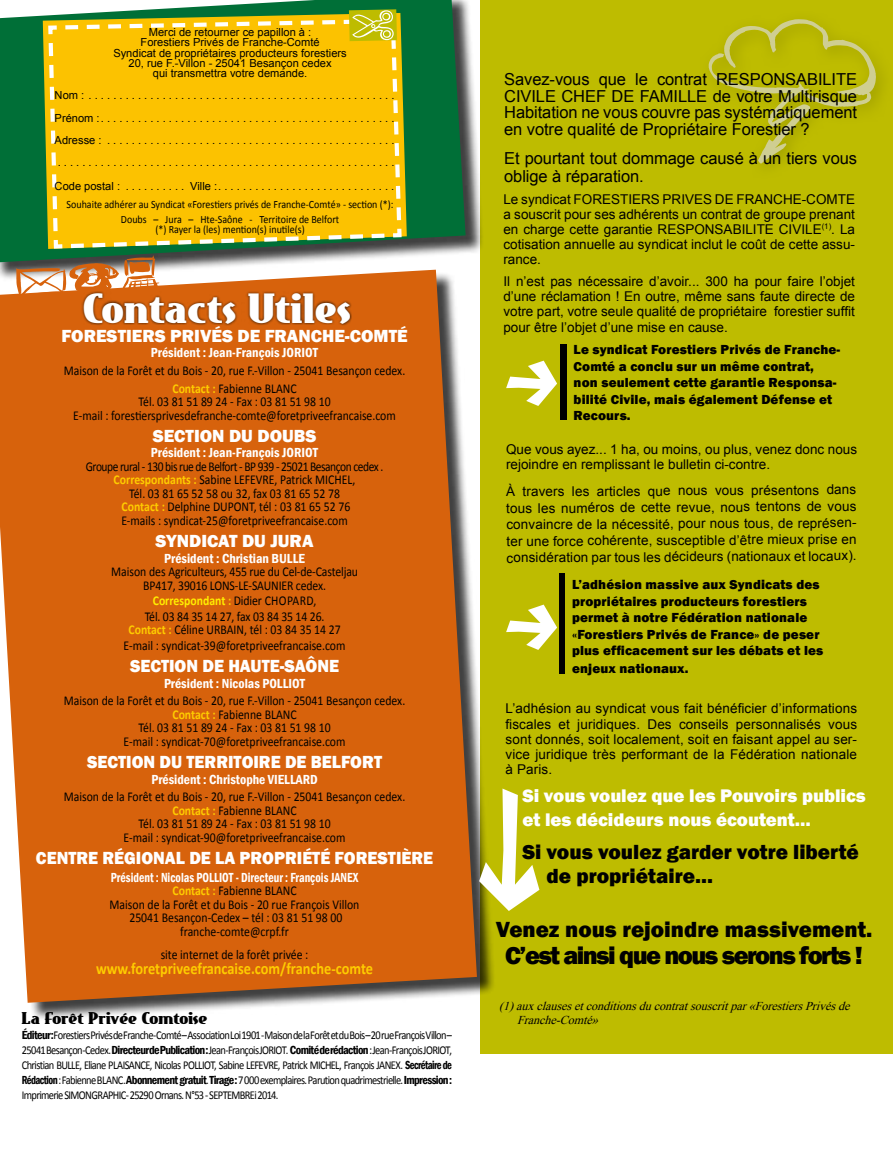
<style>
.page{position:relative;width:893px;height:1149px;background:#fff}
.page>*{position:absolute;margin:0;border:0;box-sizing:border-box;transform-origin:0 0}
.t1{font:40.95px "East Market";color:#fff}
.t2{font:800 25.5px "Franklin Gothic";letter-spacing:-.06em;color:#000}
.t3{font:800 22.5px "Franklin Gothic";color:#000}
.t4{font:800 21px/24px "Franklin Gothic";color:#000}
.t5{font:800 18.75px/24px "Franklin Gothic";color:#fff}
.t6{font:800 18px "Franklin Gothic";color:#fff;scale:.95 1}
.t7{font:800 18px "Franklin Gothic";color:#fff}
.t8{font:16.5px/16.5px "Arial";letter-spacing:-.005em;color:#000;text-align:justify}
.t9{font:700 16.5px "Calibri";color:#fecc00;scale:.87 1}
.t10{font:16.5px "East Market";color:#000}
.t11{font:13.5px/15px "Arial";color:#000;text-align:justify}
.t12{font:13.5px/13.5px "Calibri";color:#000;text-align:center;scale:.87 1}
.t13{font:800 13.5px/16.5px "Franklin Gothic";letter-spacing:.01em;color:#000}
.t14{font:13.5px/13.5px "Calibri";color:#000;text-align:center;scale:.85 1}
.t15{font:600 condensed 13.5px "Franklin Gothic";color:#fff}
.t16{font:600 condensed 13.5px "Franklin Gothic";color:#fff;scale:.87 1}
.t17{font:700 13.5px "Calibri";color:#ffed00;scale:.87 1}
.t18{font:12px/15px "Calibri";letter-spacing:-.06em;color:#000;text-align:justify;scale:.87 1}
.t19{font:italic 12px/14.4px "Times New Roman";color:#000}
.t20{font:11.1px/10.2px "Arial";color:#000;text-align:center}
.t21{font:11.1px/15.3px "Calibri";color:#000;text-align:center;scale:.9 1}
.s1{font-weight:700;color:#fecc00}
.s2{color:#fecc00}
.s3{font-weight:400;color:#000}
.s4{font-family:"Franklin Gothic";font-weight:600;font-stretch:condensed}
</style>
<div class="page">
<div style="left:481px;top:0;width:412px;height:1052px;background:#bebc00"></div>
<div style="left:0;top:0;width:484px;height:281px;background:#000;opacity:.75"></div>
<svg style="left:0;top:0;width:466px;height:262px;background:#2c7f53"></svg>
<svg style="left:708px;top:19px;width:168px;height:145px"></svg>
<div style="left:0;top:272px;width:496px;height:748px;background:#000;opacity:.75"></div>
<svg style="left:0;top:269px;width:477px;height:733px;background:#d4691a"></svg>
<div style="left:82px;top:291px;width:270px;height:35px;background:#000;opacity:.75"></div>
<svg style="left:506px;top:604px;width:51px;height:45px"></svg>
<div style="left:559px;top:573px;width:5px;height:100px;background:#000"></div>
<svg style="left:16px;top:9px;width:387px;height:287px;background:#d4b321"></svg>
<svg style="left:479px;top:788px;width:60px;height:122px"></svg>
<div style="left:560px;top:343px;width:6px;height:76px;background:#000"></div>
<svg style="left:506px;top:360px;width:51px;height:46px"></svg>
<p class="t20" style="left:113px;top:27px;width:235px">Merci de retourner ce papillon à :<br>Forestiers Privés de Franche-Comté<br>Syndicat de propriétaires producteurs forestiers 20, rue F.-Villon - 25041 Besançon cedex<br>qui transmettra votre demande.</p>
<p class="t20" style="left:55px;top:84px;width:341px;line-height:22.2px;text-align:left">Nom : ...................................................<br>Prénom : ................................................<br>Adresse : ................................................<br>. . . . . . . . . . . . . . . . . . . . . . . . . . . . . . . . . . . . . . . . . . . . . . . . . . . . . . .</p>
<p class="t20" style="left:55px;top:181px;width:70px">Code postal : ..........</p>
<p class="t20" style="left:190px;top:181px;width:33px">Ville : .............................</p>
<p class="t21" style="left:67px;top:196px;width:365px">Souhaite adhérer au Syndicat «Forestiers privés de Franche-Comté» - section (*):<br>Doubs – Jura – Hte-Saône - Territoire de Belfort</p>
<p class="t21" style="left:155px;top:222px;width:167px">(*) Rayer la (les) mention(s) inutile(s)</p>
<h1 class="t1" style="left:83px;top:286px;width:269px">Contacts Utiles</h1>
<h3 class="t7" style="left:62px;top:324px;width:45px">forestie</h3>
<h3 class="t7" style="left:142px;top:324px;width:158px">rs privés de franc</h3>
<h3 class="t7" style="left:322px;top:324px;width:87px">he-comté</h3>
<p class="t15" style="left:151px;top:343px;width:169px">Président : Jean-François JORIOT</p>
<p class="t12" style="left:64px;top:361px;width:394px;line-height:17.7px">Maison de la Forêt et du Bois - 20, rue F.-Villon - 25041 Besançon cedex.<br><span class="s1">Contact :</span> Fabienne BLANC</p>
<p class="t12" style="left:73px;top:395px;width:372px">Tél. 03 81 51 89 24 - Fax : 03 81 51 98 10<br>E-mail : forestiersprivesdefranche-comte@foretpriveefrancaise.com</p>
<h3 class="t7" style="left:153px;top:424px;width:164px">SECTION du Doubs</h3>
<p class="t15" style="left:151px;top:443px;width:169px">Président : Jean-François JORIOT</p>
<p class="t14" style="left:86px;top:459px;width:351px">Groupe rural - 130 bis rue de Belfort - BP 939 - 25021 Besançon cedex .<br><span class="s1">Correspondants :</span> Sabine LEFEVRE, Patrick MICHEL,<br>Tél. 03 81 65 52 58 ou 32, fax 03 81 65 52 78<br><span class="s1">Contact :</span> Delphine DUPONT, tél : 03 81 65 52 76<br>E-mails : syndicat-25@foretpriveefrancaise.com</p>
<h3 class="t7" style="left:156px;top:529px;width:56px">Syndicat</h3>
<h3 class="t7" style="left:242px;top:529px;width:72px">du Jura</h3>
<p class="t15" style="left:164px;top:549px;width:142px">Président : Christian BULLE</p>
<p class="t12" style="left:111px;top:564px;width:285px">Maison des Agriculteurs, 455 rue du Cel-de-Casteljau<br>BP417, 39016 LONS-LE-SAUNIER cedex.</p>
<p class="t17" style="left:153px;top:592px;width:145px">Correspondant <span class="s2">:</span> <span class="s3">Didier Chopard</span></p>
<p class="t12" style="left:145px;top:592px;width:208px;line-height:15.6px;text-align:left;text-indent:169px">,<br>Tél. 03 84 35 14 27, fax 03 84 35 14 26.</p>
<p class="t12" style="left:124px;top:622px;width:257px;line-height:15.6px"><span class="s1">Contact :</span> Céline URBAIN, tél : 03 84 35 14 27<br>E-mail : syndicat-39@foretpriveefrancaise.com</p>
<h3 class="t6" style="left:130px;top:654px;width:209px">SECTION de Haute-Saône</h3>
<p class="t15" style="left:164px;top:674px;width:143px">Président : Nicolas POLLIOT</p>
<p class="t12" style="left:64px;top:694px;width:394px">Maison de la Forêt et du Bois - 20, rue F.-Villon - 25041 Besançon cedex.<br><span class="s1">Contact :</span> Fabienne BLANC<br>Tél. 03 81 51 89 24 - Fax : 03 81 51 98 10<br>E-mail : syndicat-70@foretpriveefrancaise.com</p>
<h3 class="t6" style="left:87px;top:750px;width:312px">SECTION DU TERRITOIRE DE BELFORT</h3>
<p class="t15" style="left:152px;top:769px;width:168px">Président : Christophe VIELLARD</p>
<p class="t12" style="left:64px;top:790px;width:394px">Maison de la Forêt et du Bois - 20, rue F.-Villon - 25041 Besançon cedex.<br><span class="s1">Contact :</span> Fabienne BLANC<br>Tél. 03 81 51 89 24 - Fax : 03 81 51 98 10<br>E-mail : syndicat-90@foretpriveefrancaise.com</p>
<h3 class="t6" style="left:36px;top:846px;width:83px">CENTRE RÉG</h3>
<h3 class="t6" style="left:136px;top:846px;width:122px">IONAL DE LA PROPR</h3>
<h3 class="t6" style="left:297px;top:846px;width:145px">IÉTÉ FOR ESTIÈRE</h3>
<p class="t16" style="left:111px;top:867px;width:286px">Président : Nicolas POLLIOT - Directeur : François JANEX</p>
<p class="t12" style="left:110px;top:883px;width:289px"><span class="s1">Contact :</span> Fabienne BLANC<br>Maison de la Forêt et du Bois - 20 rue François Villon 25041 Besançon-Cedex – tél : 03 81 51 98 00 franche-comte@crpf.fr</p>
<p class="t12" style="left:161px;top:947px;width:171px">site internet de la forêt privée :</p>
<p class="t9" style="left:96px;top:957px;width:320px">www.foretpriveefrancaise.com/franche-comte</p>
<p class="t10" style="left:22px;top:1008px;width:187px">La Forêt Privée Comtoise</p>
<p class="t18" style="left:22px;top:1027px;width:496px"><span class="s4">Éditeur :</span> Forestiers Privés de Franche-Comté – Association Loi 1901 - Maison de la Forêt et du Bois – 20 rue François Villon – 25041 Besançon-Cedex. <span class="s4">Directeur de Publication :</span> Jean-François JORIOT. <span class="s4">Comité de rédaction</span> : Jean-François JORIOT, Christian BULLE, Eliane PLAISANCE, Nicolas POLLIOT, Sabine LEFEVRE, Patrick MICHEL, François JANEX. <span class="s4">Secrétaire de Rédaction</span> : Fabienne BLANC. <span class="s4">Abonnement gratuit</span>. <span class="s4">Tirage :</span> 7 000 exemplaires. Parution quadrimestrielle. <span class="s4">Impression :<br></span>Imprimerie SIMONGRAPHIC- 25290 Ornans. N°53 - SEPTEMBREi 2014.</p>
<p class="t8" style="left:504px;top:71px;width:354px">Savez-vous que le contrat RESPONSABILITE CIVILE CHEF DE FAMILLE de votre Multirisque Habitation ne vous couvre pas systématiquement en votre qualité de Propriétaire Forestier ?</p>
<p class="t8" style="left:504px;top:149px;width:354px;line-height:18px">Et pourtant tout dommage causé à un tiers vous oblige à réparation.</p>
<p class="t11" style="left:503px;top:192px;width:353px">Le syndicat FORESTIERS PRIVES DE FRANCHE-COMTE a souscrit pour ses adhérents un contrat de groupe prenant en charge cette garantie RESPONSABILITE CIVILE<sup>(1)</sup>. La cotisation annuelle au syndicat inclut le coût de cette assu&shy;rance.</p>
<p class="t11" style="left:503px;top:274px;width:353px;line-height:15.5px">Il n’est pas nécessaire d’avoir... 300 ha pour faire l’objet d’une réclamation ! En outre, même sans faute directe de votre part, votre seule qualité de propriétaire forestier suffit pour être l’objet d’une mise en cause.</p>
<p class="t13" style="left:574px;top:341px;width:268px">Le syndicat Forestiers Privés de Franche-Comté a conclu sur un même contrat, non seulement cette garantie Responsa&shy;bilité Civile, mais également Défense et Recours.</p>
<p class="t11" style="left:506px;top:442px;width:352px">Que vous ayez... 1 ha, ou moins, ou plus, venez donc nous rejoindre en remplissant le bulletin ci-contre.</p>
<p class="t11" style="left:506px;top:482px;width:352px;line-height:16.5px">À travers les articles que nous vous présentons dans tous les numéros de cette revue, nous tentons de vous convaincre de la nécessité, pour nous tous, de représen&shy;ter une force cohérente, susceptible d’être mieux prise en considération par tous les décideurs (nationaux et locaux).</p>
<p class="t13" style="left:572px;top:576px;width:253px">L’adhésion massive aux Syndicats des propriétaires producteurs forestiers permet à notre Fédération nationale «Forestiers Privés de France» de peser plus efficacement sur les débats et les</p>
<p class="t13" style="left:572px;top:660px;width:118px">enjeux nationaux.</p>
<p class="t11" style="left:506px;top:701px;width:353px">L’adhésion au syndicat vous fait bénéficier d’informations fiscales et juridiques. Des conseils personnalisés vous sont donnés, soit localement, soit en faisant appel au ser&shy;vice juridique très performant de la Fédération nationale à Paris.</p>
<h3 class="t5" style="left:522px;top:783px;width:345px">Si vous voulez que les Pouvoirs publics et les décideurs nous écoutent…</h3>
<h3 class="t4" style="left:547px;top:839px;width:314px;text-indent:-24px">Si vous voulez garder votre liberté de propriétaire…</h3>
<h3 class="t3" style="left:496px;top:914px;width:378px">Venez nous rejoindre massivement.</h3>
<h2 class="t2" style="left:505px;top:938px;width:359px">C’est ainsi que nous serons forts !</h2>
<p class="t19" style="left:517px;top:998px;width:338px;text-indent:-18px">(1)auxclausesetconditionsducontratsouscritpar«ForestiersPrivésde<br>Franche-Comté»</p>
</div>
